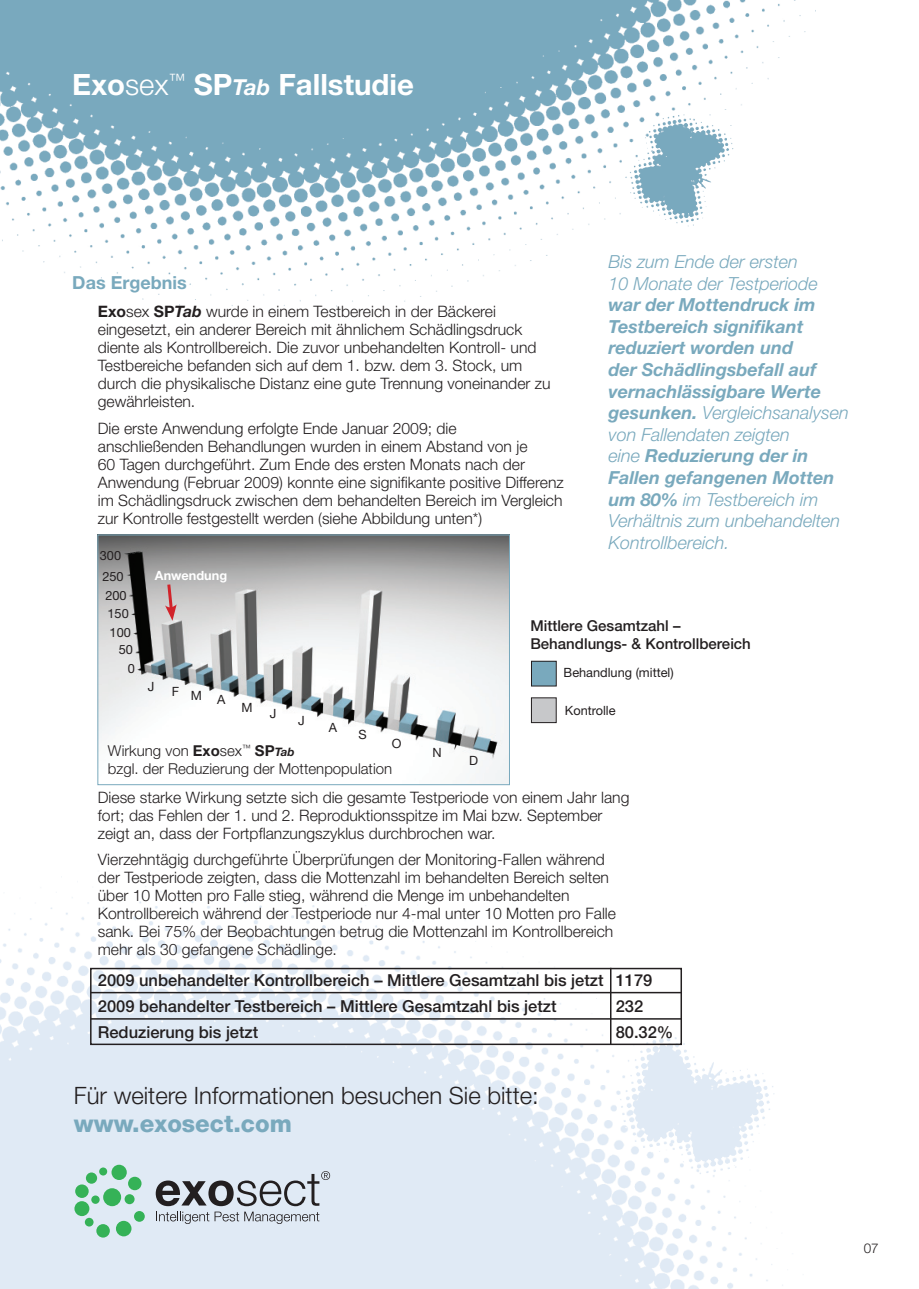
<style>
.page{position:relative;width:919px;height:1289px;background:#fff}
.page>*{position:absolute;margin:0;border:0;box-sizing:border-box;transform-origin:0 0}
.t1{font:700 29.4px "Helvetica Neue LT";color:#fff}
.t2{font:300 23.85px "Helvetica Neue LT";color:#231f20}
.t3{font:800 23.85px "Helvetica Neue LT";color:#79a9bd}
.t4{font:italic 700 18px/21.6px "Helvetica Neue LT";color:#79a9bd}
.t5{font:italic 300 18px/21.6px "Helvetica Neue LT";color:#79a9bd}
.t6{font:700 18px "Helvetica Neue LT";color:#79a9bd}
.t7{font:500 16.5px/26.2px "Helvetica Neue LT";color:#231f20}
.t8{font:300 15.75px/18px "Helvetica Neue LT";color:#231f20}
.t9{font:300 15px/18px "Helvetica Neue LT";color:#231f20}
.t10{font:500 15px/18px "Helvetica Neue LT";color:#231f20}
.t11{font:300 13.5px "Helvetica Neue LT";color:#231f20}
.t12{font:12.75px/19.2px "Helvetica Neue LT";color:#231f20}
.t13{font:700 12.75px "Helvetica Neue LT";color:#fff}
.s1{font-weight:300}
.s2{font-style:italic;font-size:22.05px}
.s3{font-weight:700}
.s4{font-weight:700;font-style:italic}
.s5{font-weight:700;font-style:italic;font-size:11.7px}
</style>
<div class="page">
<img style="left:0;top:785px;width:783px;height:503px">
<img style="left:0;top:0;width:816px;height:312px">
<svg style="left:156px;top:1171px;width:174px;height:52px;background:#b1b8c0"></svg>
<div style="left:91px;top:1195px;width:9px;height:8px;background:#35b257;border-radius:50%"></div>
<div style="left:85px;top:1217px;width:9px;height:9px;background:#35b257;border-radius:50%"></div>
<div style="left:96px;top:1223px;width:14px;height:14px;background:#35b257;border-radius:50%"></div>
<div style="left:128px;top:1176px;width:14px;height:14px;background:#35b257;border-radius:50%"></div>
<div style="left:75px;top:1184px;width:14px;height:13px;background:#35b257;border-radius:50%"></div>
<div style="left:103px;top:1187px;width:18px;height:19px;background:#35b257;border-radius:50%"></div>
<div style="left:99px;top:1167px;width:8px;height:8px;background:#35b257;border-radius:50%"></div>
<div style="left:74px;top:1200px;width:15px;height:16px;background:#35b257;border-radius:50%"></div>
<div style="left:111px;top:1164px;width:16px;height:16px;background:#35b257;border-radius:50%"></div>
<div style="left:86px;top:1172px;width:11px;height:11px;background:#35b257;border-radius:50%"></div>
<div style="left:116px;top:1220px;width:16px;height:16px;background:#35b257;border-radius:50%"></div>
<div style="left:134px;top:1210px;width:11px;height:11px;background:#35b257;border-radius:50%"></div>
<div style="left:125px;top:1194px;width:10px;height:10px;background:#35b257;border-radius:50%"></div>
<img style="left:646px;top:1031px;width:76px;height:48px">
<img style="left:698px;top:133px;width:35px;height:56px">
<img style="left:99px;top:536px;width:409px;height:247px">
<div style="left:97px;top:534px;width:413px;height:251px;border:1px solid #79a9bd"></div>
<div style="left:531px;top:661px;width:25px;height:25px;background:#79a9bd"></div>
<div style="left:531px;top:661px;width:25px;height:25px;border:1px solid #231f20"></div>
<div style="left:531px;top:697px;width:25px;height:25px;background:#c7c8ca"></div>
<svg style="left:165px;top:581px;width:12px;height:39px"></svg>
<div style="left:90px;top:967px;width:592px;height:78px;border:2px solid #231f20"></div>
<hr style="left:91px;top:991px;width:590px;height:2px;background:#231f20">
<hr style="left:91px;top:1018px;width:590px;height:1px;background:#231f20">
<hr style="left:610px;top:967px;width:1px;height:77px;background:#231f20">
<h1 class="t1" style="left:72px;top:74px;width:343px">Exo<span class="s1">sex</span><sup>™</sup> SP<span class="s2">Tab</span> Fallstudie</h1>
<p class="t6" style="left:72px;top:276px;width:116px">Das Ergebnis</p>
<p class="t8" style="left:98px;top:304px;width:454px"><span class="s3">Exo</span>sex <span class="s3">SP</span><span class="s4">Tab</span> wurde in einem Testbereich in der Bäckerei eingesetzt, ein anderer Bereich mit ähnlichem Schädlingsdruck diente als Kontrollbereich. Die zuvor unbehandelten Kontroll- und Testbereiche befanden sich auf dem 1. bzw. dem 3. Stock, um durch die physikalische Distanz eine gute Trennung voneinander zu gewährleisten.</p>
<p class="t8" style="left:98px;top:421px;width:467px">Die erste Anwendung erfolgte Ende Januar 2009; die anschließenden Behandlungen wurden in einem Abstand von je<br>60 Tagen durchgeführt. Zum Ende des ersten Monats nach der Anwendung (Februar 2009) konnte eine signifikante positive Differenz im Schädlingsdruck zwischen dem behandelten Bereich im Vergleich zur Kontrolle festgestellt werden (siehe Abbildung unten*)</p>
<p class="t12" style="left:100px;top:547px;width:23px">300</p>
<p class="t5" style="left:608px;top:252px;width:211px">Bis zum Ende der ersten<br>10 Monate der Testperiode</p>
<p class="t4" style="left:608px;top:296px;width:242px">war der Mottendruck im<br>Testbereich signifikant reduziert worden und<br>der Schädlingsbefall auf vernachlässigbare Werte gesunken. <span class="s1">Vergleichsanalysen von Fallendaten zeigten<br>eine</span> Reduzierung der in<br>Fallen gefangenen Motten um 80% <span class="s1">im Testbereich im<br>Verhältnis zum unbehandelten<br>Kontrollbereich.</span></p>
<p class="t12" style="left:102px;top:568px;width:26px">250<br>200</p>
<p class="t12" style="left:107px;top:605px;width:25px">150<br>100</p>
<p class="t12" style="left:119px;top:642px;width:18px;line-height:18.1px;text-align:right">50<br>0</p>
<p class="t13" style="left:155px;top:570px;width:74px">Anwendung</p>
<p class="t12" style="left:148px;top:678px;width:8px">J</p>
<p class="t12" style="left:172px;top:687px;width:55px">FM A</p>
<p class="t12" style="left:241px;top:699px;width:13px">M</p>
<p class="t12" style="left:270px;top:704px;width:8px">J</p>
<p class="t12" style="left:298px;top:711px;width:8px">J</p>
<p class="t12" style="left:329px;top:718px;width:10px">A</p>
<p class="t12" style="left:358px;top:726px;width:10px">S</p>
<p class="t12" style="left:392px;top:735px;width:11px">O</p>
<p class="t9" style="left:108px;top:742px;width:286px">Wirkung von <span class="s3">Exo</span>sex<sup>™</sup> <span class="s3">SP</span><span class="s5">Tab<br></span>bzgl. der Reduzierung der Mottenpopulation</p>
<p class="t12" style="left:432px;top:743px;width:11px">N</p>
<p class="t12" style="left:469px;top:752px;width:10px">D</p>
<p class="t10" style="left:530px;top:618px;width:222px">Mittlere Gesamtzahl –<br>Behandlungs- &amp; Kontrollbereich</p>
<p class="t12" style="left:563px;top:664px;width:112px">Behandlung (mittel)</p>
<p class="t12" style="left:565px;top:702px;width:52px">Kontrolle</p>
<p class="t8" style="left:98px;top:789px;width:533px">Diese starke Wirkung setzte sich die gesamte Testperiode von einem Jahr lang fort; das Fehlen der 1. und 2. Reproduktionsspitze im Mai bzw. September zeigt an, dass der Fortpflanzungszyklus durchbrochen war.</p>
<p class="t8" style="left:98px;top:852px;width:519px">Vierzehntägig durchgeführte Überprüfungen der Monitoring-Fallen während der Testperiode zeigten, dass die Mottenzahl im behandelten Bereich selten über 10 Motten pro Falle stieg, während die Menge im unbehandelten Kontrollbereich während der Testperiode nur 4-mal unter 10 Motten pro Falle sank. Bei 75% der Beobachtungen betrug die Mottenzahl im Kontrollbereich mehr als 30 gefangene Schädlinge.</p>
<p class="t7" style="left:98px;top:968px;width:556px">2009 unbehandelter Kontrollbereich – Mittlere Gesamtzahl bis jetzt 1179<br>2009 behandelter Testbereich – Mittlere Gesamtzahl bis jetzt</p>
<p class="t7" style="left:615px;top:994px;width:29px">232</p>
<p class="t7" style="left:98px;top:1020px;width:162px">Reduzierung bis jetzt</p>
<p class="t7" style="left:615px;top:1020px;width:59px">80.32%</p>
<h2 class="t2" style="left:74px;top:1086px;width:466px">Für weitere Informationen besuchen Sie bitte:</h2>
<h2 class="t3" style="left:74px;top:1115px;width:219px">www.exosect.com</h2>
<p class="t11" style="left:863px;top:1242px;width:17px">07</p>
</div>
